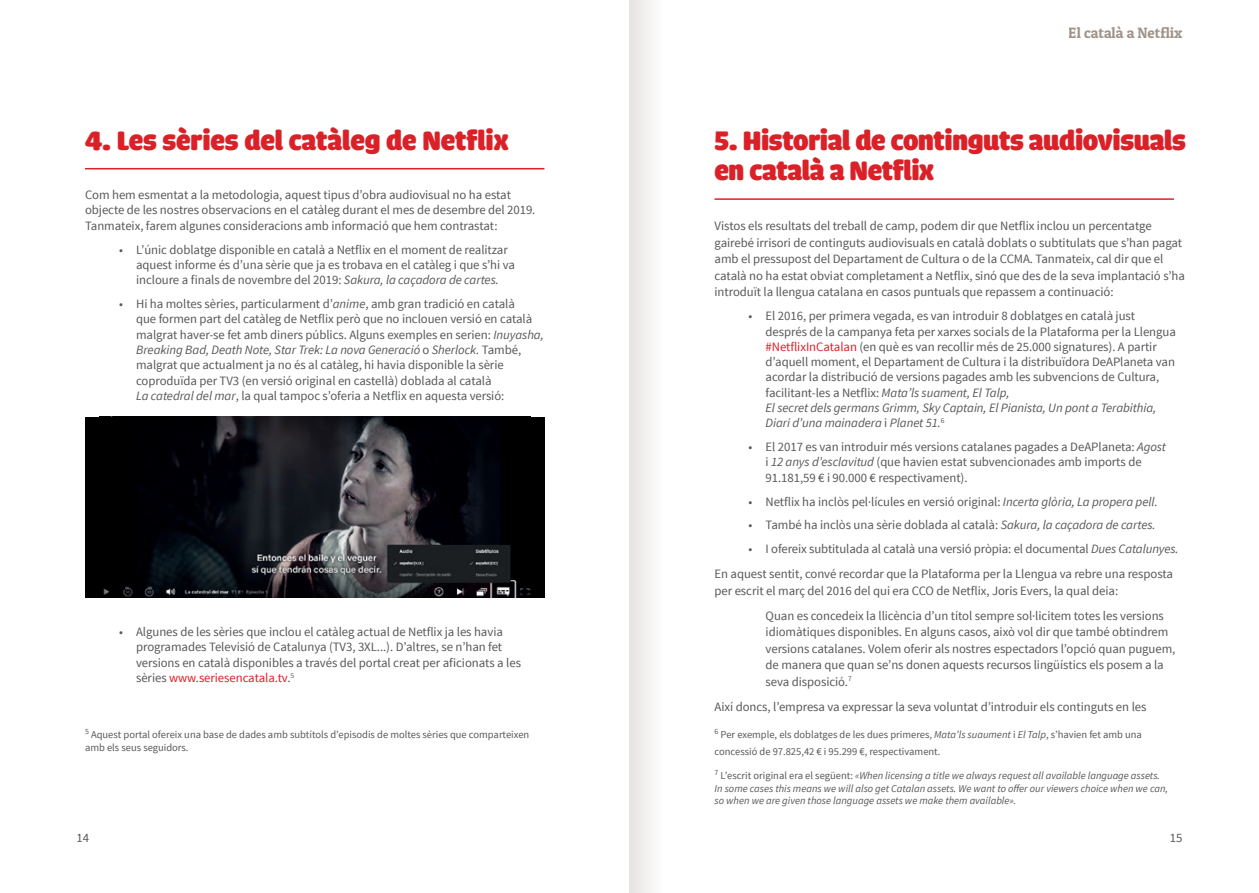
<style>
.page{position:relative;width:1259px;height:893px;background:#fff}
.page>*{position:absolute;margin:0;border:0;box-sizing:border-box;transform-origin:0 0}
.Text{font:900 28.5px/30px "Cadena";letter-spacing:-.015em;color:#da2128}
.t1{font:15px "Patua One";letter-spacing:-.005em;color:#a09388}
.Text-2{font:12.75px/15.3px "Source Sans Pro";letter-spacing:-.005em;color:#57585a}
.Text-3{font:italic 10.5px/12.6px "Source Sans Pro";color:#57585a}
.Text-4{font:10.5px/12.6px "Source Sans Pro";color:#57585a}
.s1{font-style:italic}
.s2{color:#da2128}
.s3{font-style:normal}
</style>
<div class="page">
<div style="left:85px;top:417px;width:459px;height:180px;background:#000001"></div>
<img style="left:103px;top:417px;width:427px;height:180px">
<hr style="left:85px;top:168px;width:459px;height:1px;background:#da2128">
<hr style="left:714px;top:198px;width:460px;height:2px;background:#da2128">
<div style="left:629px;top:0;width:67px;height:893px;background:linear-gradient(to right,#ece9e7,#fff)"></div>
<p class="Text" style="left:85px;top:126px;width:425px">4. Les sèries del catàleg de Netflix</p>
<p class="Text-2" style="left:85px;top:188px;width:452px">Com hem esmentat a la metodologia, aquest tipus d’obra audiovisual no ha estat objecte de les nostres observacions en el catàleg durant el mes de desembre del 2019.<br>Tanmateix, farem algunes consideracions amb informació que hem contrastat:</p>
<p class="Text-2" style="left:136px;top:242px;width:380px;text-indent:-17px">• L’únic doblatge disponible en català a Netflix en el moment de realitzar aquest informe és d’una sèrie que ja es trobava en el catàleg i que s’hi va incloure a finals de novembre del 2019: <span class="s1">Sakura, la caçadora de cartes.</span></p>
<p class="Text-2" style="left:136px;top:296px;width:409px;text-indent:-17px">• Hi ha moltes sèries, particularment d’<span class="s1">anime</span>, amb gran tradició en català<br>que formen part del catàleg de Netflix però que no inclouen versió en català malgrat haver-se fet amb diners públics. Alguns exemples en serien: <span class="s1">Inuyasha, Breaking Bad, Death Note, Star Trek: La nova Generació</span> o <span class="s1">Sherlock.</span> També, malgrat que actualment ja no és al catàleg, hi havia disponible la sèrie coproduïda per TV3 (en versió original en castellà) doblada al català<br><span class="s1">La catedral del mar</span>, la qual tampoc s’oferia a Netflix en aquesta versió:</p>
<p class="Text-2" style="left:136px;top:624px;width:386px;text-indent:-17px">• Algunes de les sèries que inclou el catàleg actual de Netflix ja les havia programades Televisió de Catalunya (TV3, 3XL...). D’altres, se n’han fet versions en català disponibles a través del portal creat per aficionats a les sèries <span class="s2">www.seriesencatala.tv</span>.<sup>5</sup></p>
<p class="t1" style="left:1068px;top:23px;width:115px">El català a Netflix</p>
<p class="Text" style="left:714px;top:126px;width:473px">5. Historial de continguts audiovisuals en català a Netflix</p>
<p class="Text-2" style="left:714px;top:218px;width:472px;line-height:16.5px">Vistos els resultats del treball de camp, podem dir que Netflix inclou un percentatge gairebé irrisori de continguts audiovisuals en català doblats o subtitulats que s’han pagat amb el pressupost del Departament de Cultura o de la CCMA. Tanmateix, cal dir que el català no ha estat obviat completament a Netflix, sinó que des de la seva implantació s’ha introduït la llengua catalana en casos puntuals que repassem a continuació:</p>
<p class="Text-2" style="left:765px;top:309px;width:412px;text-indent:-17px">• El 2016, per primera vegada, es van introduir 8 doblatges en català just després de la campanya feta per xarxes socials de la Plataforma per la Llengua <span class="s2">#NetflixInCatalan</span> (en què es van recollir més de 25.000 signatures). A partir d’aquell moment, el Departament de Cultura i la distribuïdora DeAPlaneta van acordar la distribució de versions pagades amb les subvencions de Cultura, facilitant-les a Netflix: <span class="s1">Mata’ls suament, El Talp,<br>El secret dels germans Grimm, Sky Captain, El Pianista, Un pont a Terabithia, Diari d’una mainadera</span> i <span class="s1">Planet 51.</span><sup>6</sup></p>
<p class="Text-2" style="left:765px;top:439px;width:402px;text-indent:-17px">• El 2017 es van introduir més versions catalanes pagades a DeAPlaneta: <span class="s1">Agost </span>i <span class="s1">12 anys d’esclavitud</span> (que havien estat subvencionades amb imports de<br>91.181,59 € i 90.000 € respectivament).</p>
<p class="Text-2" style="left:748px;top:494px;width:411px">• Netflix ha inclòs pel·lícules en versió original: <span class="s1">Incerta glòria, La propera pell.</span></p>
<p class="Text-2" style="left:748px;top:518px;width:408px">• També ha inclòs una sèrie doblada al català: <span class="s1">Sakura, la caçadora de cartes.</span></p>
<p class="Text-2" style="left:748px;top:541px;width:431px">• I ofereix subtitulada al català una versió pròpia: el documental <span class="s1">Dues Catalunyes.</span></p>
<p class="Text-2" style="left:714px;top:566px;width:460px;line-height:16.5px">En aquest sentit, convé recordar que la Plataforma per la Llengua va rebre una resposta per escrit el març del 2016 del qui era CCO de Netflix, Joris Evers, la qual deia:</p>
<p class="Text-2" style="left:765px;top:607px;width:411px;line-height:16.5px">Quan es concedeix la llicència d’un títol sempre sol·licitem totes les versions idiomàtiques disponibles. En alguns casos, això vol dir que també obtindrem versions catalanes. Volem oferir als nostres espectadors l’opció quan puguem, de manera que quan se’ns donen aquests recursos lingüístics els posem a la seva disposició.<sup>7</sup></p>
<p class="Text-2" style="left:714px;top:699px;width:433px">Així doncs, l’empresa va expressar la seva voluntat d’introduir els continguts en les</p>
<p class="Text-4" style="left:85px;top:729px;width:446px"><sup>5</sup> Aquest portal ofereix una base de dades amb subtítols d’episodis de moltes sèries que comparteixen amb els seus seguidors.</p>
<p class="Text-4" style="left:714px;top:727px;width:429px;line-height:16.2px"><sup>6</sup> Per exemple, els doblatges de les dues primeres, <span class="s1">Mata’ls suaument</span> i <span class="s1">El Talp</span>, s’havien fet amb una concessió de 97.825,42 € i 95.299 €, respectivament.</p>
<p class="Text-3" style="left:714px;top:769px;width:455px"><sup>7</sup> <span class="s3">L’escrit original era el següent:</span> «When licensing a title we always request all available language assets.<br>In some cases this means we will also get Catalan assets. We want to offer our viewers choice when we can, so when we are given those language assets we make them available».</p>
<p class="Text-2" style="left:77px;top:831px;width:14px">14</p>
<p class="Text-2" style="left:1169px;top:831px;width:14px">15</p>
</div>
